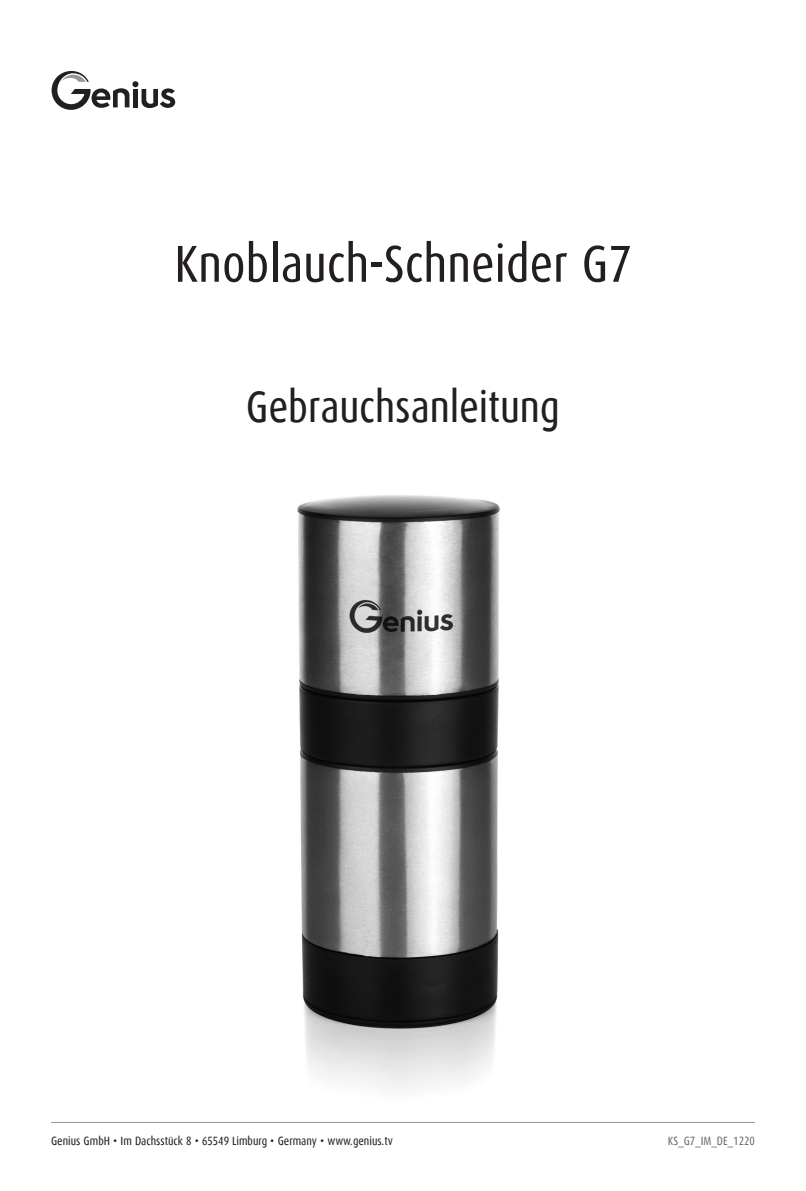
<style>
.page{position:relative;width:806px;height:1191px;background:#fff}
.page>*{position:absolute;margin:0;border:0;box-sizing:border-box;transform-origin:0 0}
.t1{font:52px "Dax Condensed";color:#231f20}
.t2{font:44px "Dax Condensed";color:#231f20}
.t3{font:12px "Dax Condensed";color:#231f20}
.t4{font:12px "Dax Condensed";color:#6c6d70}
</style>
<div class="page">
<img style="left:297px;top:495px;width:203px;height:594px">
<svg style="left:52px;top:71px;width:123px;height:39px"></svg>
<hr style="left:51px;top:1122px;width:703px;height:1px;background:#939598">
<h1 class="t1" style="left:174px;top:235px;width:459px">Knoblauch-Schneider G7</h1>
<h2 class="t2" style="left:246px;top:382px;width:315px">Gebrauchsanleitung</h2>
<p class="t3" style="left:51px;top:1133px;width:343px">Genius GmbH • Im Dachsstück 8 • 65549 Limburg • Germany • www.genius.tv</p>
<p class="t4" style="left:667px;top:1133px;width:88px">KS_G7_IM_DE_1220</p>
</div>
